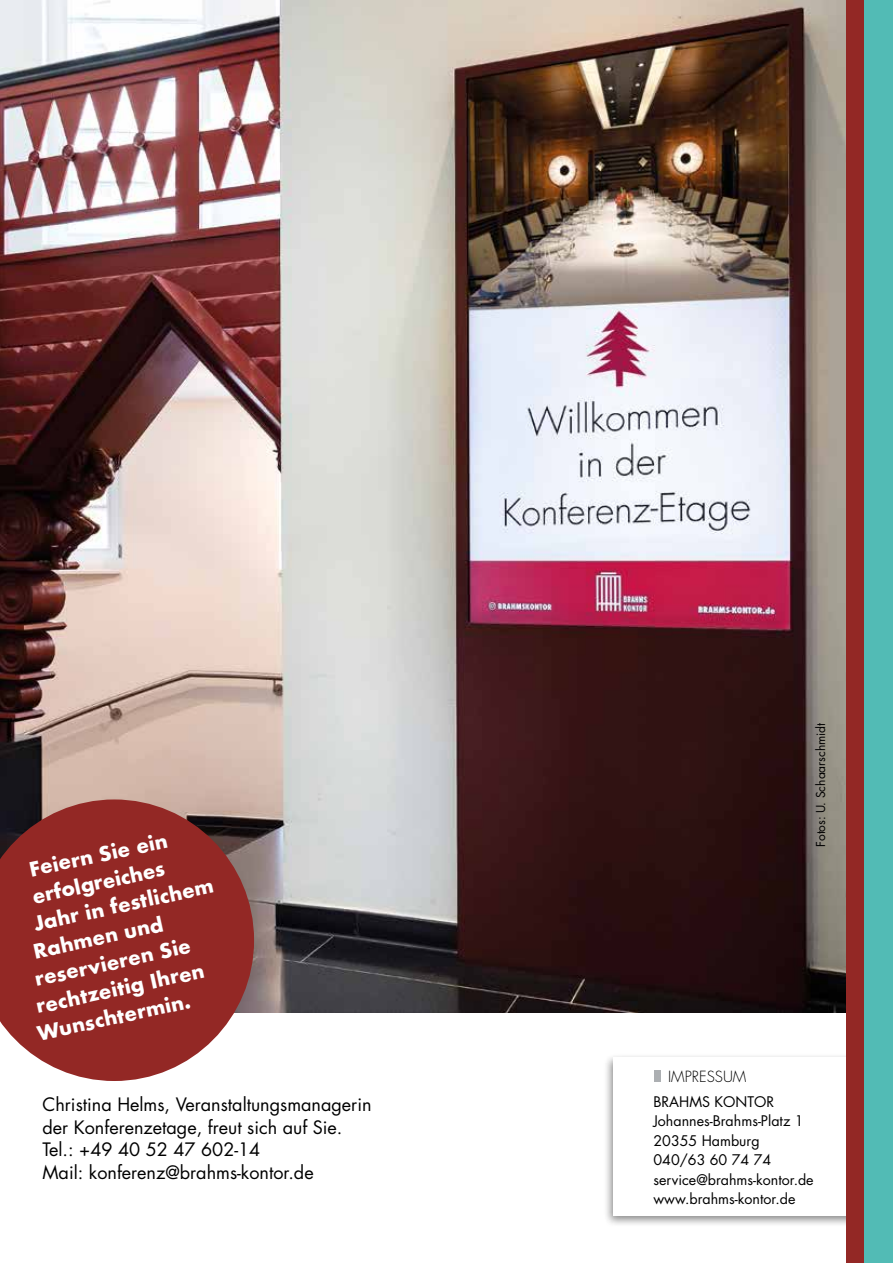
<style>
.page{position:relative;width:893px;height:1263px;background:#fff}
.page>*{position:absolute;margin:0;border:0;box-sizing:border-box;transform-origin:0 0}
.t1{font:700 19.5px "Futura";color:#fff}
.t2{font:18px/22.5px "Futura";color:#000}
.t3{font:300 15px "Futura";color:#000}
.t4{font:14.25px/19.5px "Futura";color:#000}
.t5{font:12px "Futura";color:#000}
</style>
<div class="page">
<img style="left:0;top:0;width:846px;height:1012px">
<div style="left:603px;top:1053px;width:263px;height:174px;background:#000;opacity:.46"></div>
<div style="left:613px;top:1057px;width:247px;height:158px;background:#fff"></div>
<div style="left:654px;top:1070px;width:7px;height:12px;background:#acafb2"></div>
<div style="left:863px;top:0;width:30px;height:1263px;background:#52bbb5"></div>
<div style="left:846px;top:0;width:17px;height:1263px;background:#932825"></div>
<svg style="left:0;top:799px;width:254px;height:282px;background:#973e3b"></svg>
<p class="t1" style="left:27px;top:855px;width:142px;rotate:-12deg">Feiern Sie ein</p>
<p class="t1" style="left:30px;top:882px;width:136px;rotate:-12deg">erfolgreiches</p>
<p class="t1" style="left:31px;top:910px;width:185px;rotate:-12deg">Jahr in festlichem</p>
<p class="t1" style="left:31px;top:937px;width:134px;rotate:-12deg">Rahmen und</p>
<p class="t1" style="left:32px;top:965px;width:161px;rotate:-12deg">reservieren Sie</p>
<p class="t1" style="left:33px;top:992px;width:173px;rotate:-12deg">rechtzeitig Ihren</p>
<p class="t1" style="left:35px;top:1019px;width:158px;rotate:-12deg">Wunschtermin.</p>
<p class="t2" style="left:43px;top:1093px;width:331px">Christina Helms, Veranstaltungsmanagerin der Konferenzetage, freut sich auf Sie.<br>Tel.: +49 40 52 47 602-14<br>Mail: konferenz@brahms-kontor.de</p>
<p class="t5" style="left:812px;top:847px;width:125px;rotate:-90deg">Fotos: U. Schaarschmidt</p>
<p class="t3" style="left:668px;top:1067px;width:80px">IMPRESSUM</p>
<p class="t4" style="left:653px;top:1091px;width:162px">BRAHMS KONTOR<br>Johannes-Brahms-Platz 1<br>20355 Hamburg<br>040/63 60 74 74 service@brahms-kontor.de www.brahms-kontor.de</p>
</div>
